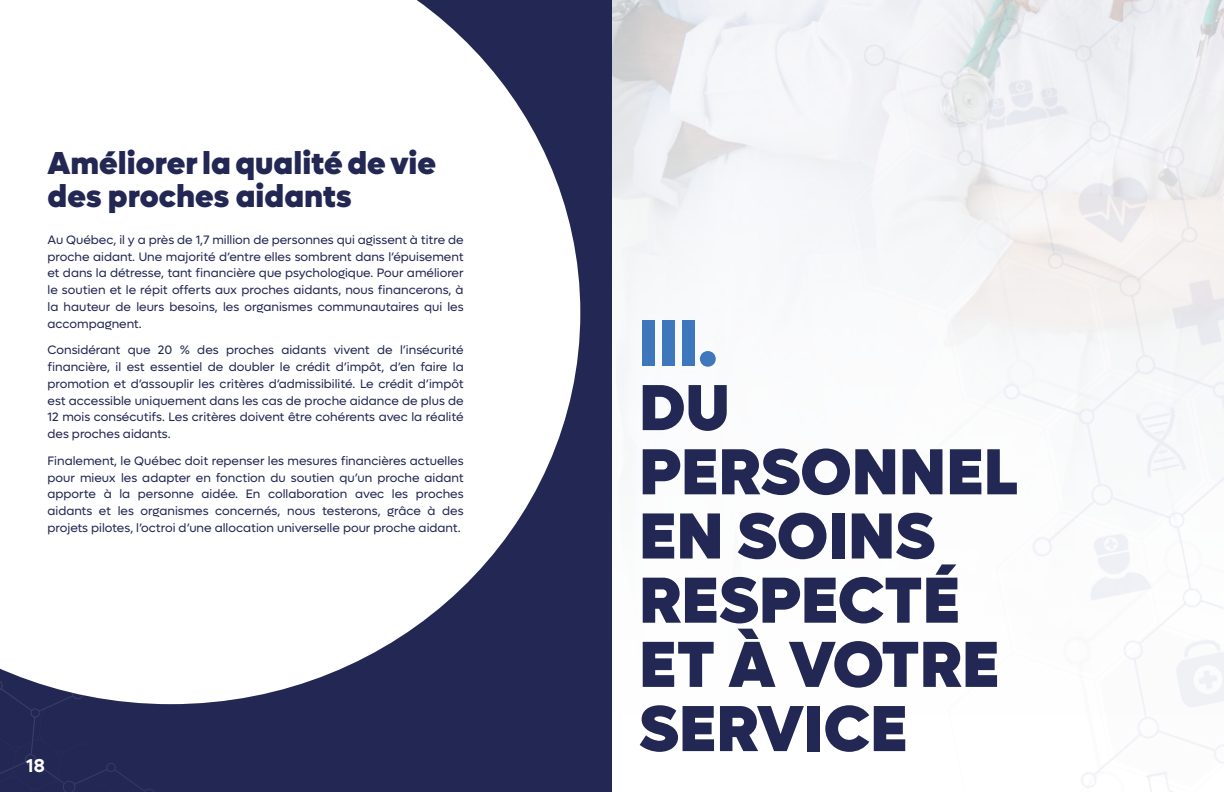
<style>
.page{position:relative;width:1224px;height:792px;background:#fff}
.page>*{position:absolute;margin:0;border:0;box-sizing:border-box;transform-origin:0 0}
.t1{font:900 65.3px/64.2px "Lufga";color:#222753}
.t2{font:900 65.3px "Lufga";color:#3e77bc}
.t3{font:900 31.9px/33.3px "Lufga";color:#222753}
.t4{font:600 18.7px "Lufga";color:#fff}
.t5{font:12.3px/16.7px "Lufga";color:#222753;text-align:justify}
</style>
<div class="page">
<div style="left:0;top:0;width:612px;height:792px;background:#222753"></div>
<svg style="left:0;top:704px;width:182px;height:88px"></svg>
<svg style="left:0;top:0;width:580px;height:704px;fill:#fff"></svg>
<img style="left:612px;top:0;width:188px;height:399px">
<img style="left:800px;top:0;width:424px;height:792px">
<h2 class="t3" style="left:48px;top:146px;width:390px">Améliorer la qualité de vie des proches aidants</h2>
<p class="t5" style="left:48px;top:231px;width:418px">Au Québec, il y a près de 1,7 million de personnes qui agissent à titre de proche aidant. Une majorité d’entre elles sombrent dans l’épuisement et dans la détresse, tant financière que psychologique. Pour améliorer le soutien et le répit offerts aux proches aidants, nous financerons, à la hauteur de leurs besoins, les organismes communautaires qui les accompagnent.</p>
<p class="t5" style="left:48px;top:342px;width:418px">Considérant que 20 % des proches aidants vivent de l’insécurité financière, il est essentiel de doubler le crédit d’impôt, d’en faire la promotion et d’assouplir les critères d’admissibilité. Le crédit d’impôt est accessible uniquement dans les cas de proche aidance de plus de 12 mois consécutifs. Les critères doivent être cohérents avec la réalité des proches aidants.</p>
<p class="t5" style="left:48px;top:452px;width:418px">Finalement, le Québec doit repenser les mesures financières actuelles pour mieux les adapter en fonction du soutien qu’un proche aidant apporte à la personne aidée. En collaboration avec les proches aidants et les organismes concernés, nous testerons, grâce à des projets pilotes, l’octroi d’une allocation universelle pour proche aidant.</p>
<h3 class="t4" style="left:26px;top:755px;width:20px">18</h3>
<h1 class="t2" style="left:639px;top:304px;width:79px">III.</h1>
<h1 class="t1" style="left:639px;top:375px;width:380px">DU<br>PERSONNEL<br>EN SOINS<br>RESPECTÉ<br>ET À VOTRE<br>SERVICE</h1>
</div>
